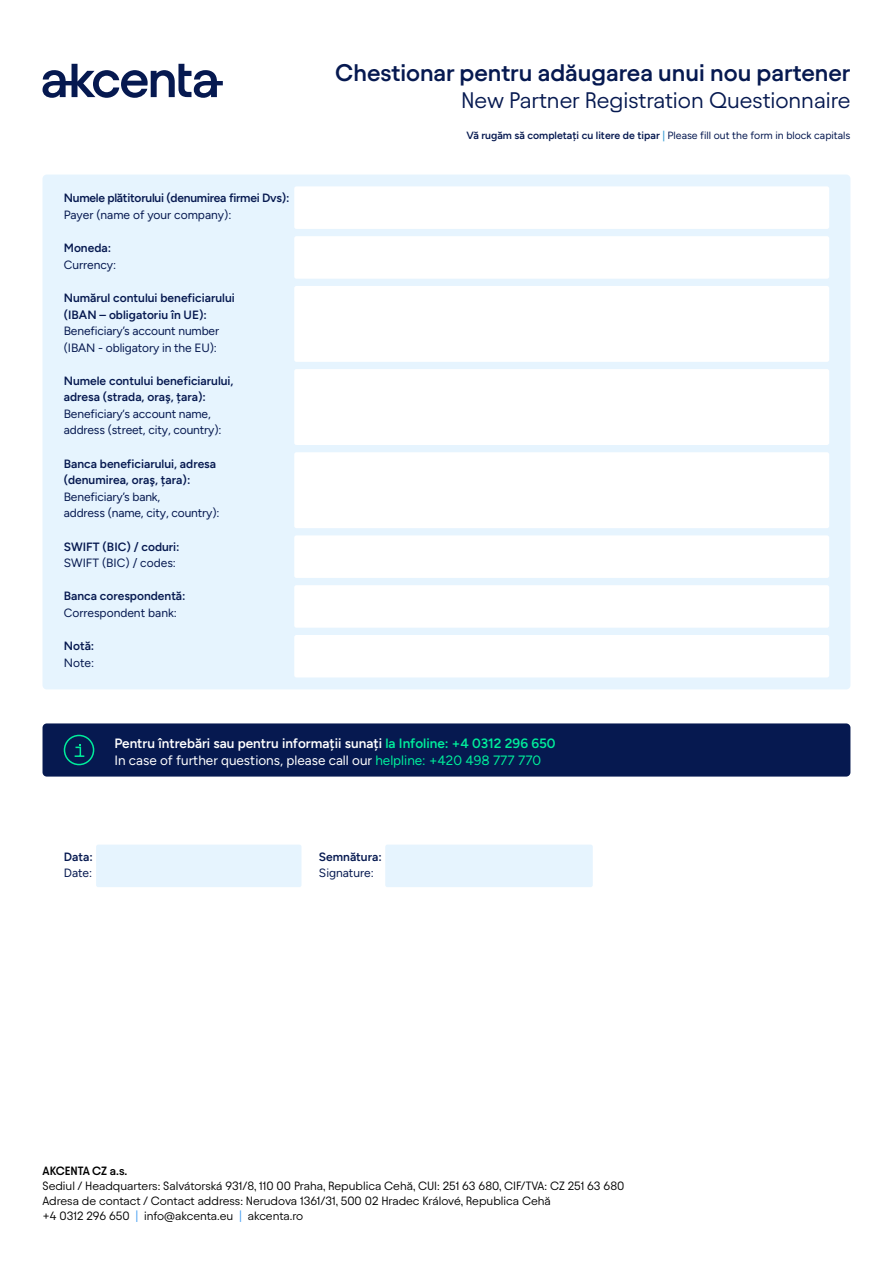
<style>
.page{position:relative;width:893px;height:1263px;background:#fff}
.page>*{position:absolute;margin:0;border:0;box-sizing:border-box;transform-origin:0 0}
.t1{font:600 24px "Avantt TRIAL";color:#061950}
.t2{font:22.5px "Avantt TRIAL";color:#061950}
.t3{font:600 13.5px/16.2px "Figtree";color:#fff}
.t4{font:12px/16.5px "Figtree";letter-spacing:-.01em;color:#061950}
.t5{font:600 12px/16.5px "Figtree";color:#061950}
.t6{font:12px/15px "Avantt TRIAL";color:#000}
.t7{font:600 12px "Figtree";letter-spacing:-.02em;color:#061950}
.t8{font:600 12px "Avantt TRIAL";color:#000}
.t9{font:10.5px "Figtree";color:#061950}
.s1{font-weight:600}
.s2{font-weight:600;color:#3a9cd3}
.s3{color:#00ed9b}
.s4{font-weight:400}
.s5{font-weight:400;color:#00ed9b}
.s6{color:#479ff1}
</style>
<div class="page">
<svg style="left:43px;top:64px;width:180px;height:34px"></svg>
<div style="left:43px;top:175px;width:807px;height:514px;background:#e6f4fe;border-radius:4px"></div>
<div style="left:294px;top:186px;width:535px;height:43px;background:#fff;border-radius:2px"></div>
<div style="left:294px;top:236px;width:535px;height:43px;background:#fff;border-radius:2px"></div>
<div style="left:294px;top:535px;width:535px;height:43px;background:#fff;border-radius:2px"></div>
<div style="left:294px;top:585px;width:535px;height:43px;background:#fff;border-radius:2px"></div>
<div style="left:294px;top:635px;width:535px;height:42px;background:#fff;border-radius:2px"></div>
<div style="left:294px;top:286px;width:535px;height:76px;background:#fff;border-radius:2px"></div>
<div style="left:294px;top:369px;width:535px;height:76px;background:#fff;border-radius:2px"></div>
<div style="left:294px;top:452px;width:535px;height:76px;background:#fff;border-radius:2px"></div>
<div style="left:43px;top:723px;width:807px;height:53px;background:#061950;border-radius:4px"></div>
<svg style="left:63px;top:734px;width:32px;height:32px"></svg>
<div style="left:96px;top:845px;width:205px;height:42px;background:#e6f4fe;border-radius:2px"></div>
<div style="left:385px;top:845px;width:208px;height:42px;background:#e6f4fe;border-radius:2px"></div>
<p class="t7" style="left:64px;top:191px;width:227px">Numele plătitorului (denumirea firmei Dvs):</p>
<p class="t4" style="left:64px;top:207px;width:169px">Payer (name of your company):</p>
<p class="t5" style="left:64px;top:240px;width:49px">Moneda:</p>
<p class="t4" style="left:64px;top:256px;width:54px">Currency:</p>
<p class="t5" style="left:64px;top:289px;width:172px">Numărul contului beneficiarului (IBAN – obligatoriu în UE):</p>
<p class="t4" style="left:64px;top:323px;width:157px">Beneficiary’s account number (IBAN - obligatory in the EU):</p>
<p class="t5" style="left:64px;top:372px;width:171px">Numele contului beneficiarului, adresa (strada, oraş, țara):</p>
<p class="t4" style="left:64px;top:405px;width:159px">Beneficiary‘s account name, address (street, city, country):</p>
<p class="t5" style="left:64px;top:455px;width:154px">Banca beneficiarului, adresa (denumirea, oraş, țara):</p>
<p class="t4" style="left:64px;top:488px;width:157px">Beneficiary’s bank,<br>address (name, city, country):</p>
<p class="t5" style="left:64px;top:538px;width:117px">SWIFT (BIC) / coduri:</p>
<p class="t4" style="left:64px;top:555px;width:114px">SWIFT (BIC) / codes:</p>
<p class="t5" style="left:64px;top:588px;width:123px">Banca corespondentă:</p>
<p class="t4" style="left:64px;top:604px;width:115px">Correspondent bank:</p>
<p class="t5" style="left:64px;top:637px;width:32px">Notă:</p>
<p class="t4" style="left:64px;top:654px;width:32px">Note:</p>
<h1 class="t1" style="left:335px;top:55px;width:517px">Chestionar pentru adăugarea unui nou partener</h1>
<h2 class="t2" style="left:461px;top:84px;width:391px">New Partner Registration Questionnaire</h2>
<p class="t9" style="left:466px;top:130px;width:385px"><span class="s1">Vă rugăm să completați cu litere de tipar</span> <span class="s2">|</span> Please fill out the form in block capitals</p>
<p class="t3" style="left:114px;top:735px;width:443px">Pentru întrebări sau pentru informații sunați <span class="s3">la Infoline: +4 0312 296 650<br></span><span class="s4">In case of further questions, please call our</span> <span class="s5">helpline: +420 498 777 770</span></p>
<p class="t5" style="left:64px;top:848px;width:30px">Data:</p>
<p class="t5" style="left:319px;top:848px;width:64px">Semnătura:</p>
<p class="t4" style="left:64px;top:865px;width:30px">Date:</p>
<p class="t4" style="left:319px;top:865px;width:56px">Signature:</p>
<p class="t8" style="left:43px;top:1163px;width:86px">AKCENTA CZ a.s.</p>
<p class="t6" style="left:43px;top:1178px;width:583px">Sediul / Headquarters: Salvátorská 931/8, 110 00 Praha, Republica Cehă, CUI: 251 63 680, CIF/TVA: CZ 251 63 680<br>Adresa de contact / Contact address: Nerudova 1361/31, 500 02 Hradec Králové, Republica Cehă<br>+4 0312 296 650 <span class="s6">|</span> info@akcenta.eu <span class="s6">|</span> akcenta.ro</p>
</div>
